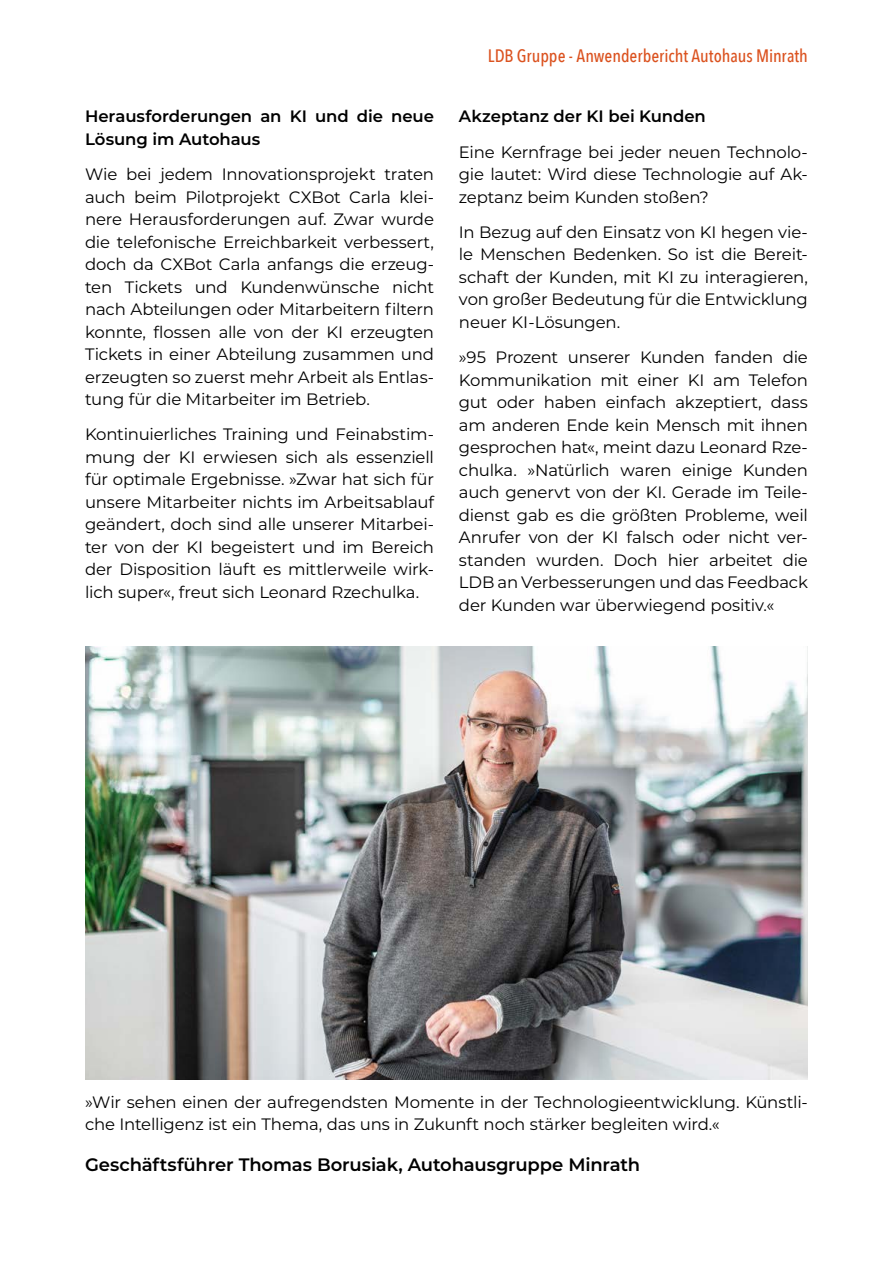
<style>
.page{position:relative;width:893px;height:1263px;background:#fff}
.page>*{position:absolute;margin:0;border:0;box-sizing:border-box;transform-origin:0 0}
.t1{font:600 18px "Montserrat";letter-spacing:-.01em;color:#000}
.t2{font:500 18px "Avenir Next Condensed";letter-spacing:-.005em;color:#db521f}
.t3{font:16.5px/22.5px "Montserrat";letter-spacing:-.01em;color:#000;text-align:justify}
.t4{font:600 16.5px/22.5px "Montserrat";letter-spacing:-.005em;color:#000}
</style>
<div class="page">
<img style="left:85px;top:646px;width:723px;height:433px">
<p class="t4" style="left:85px;top:104px;width:350px">Herausforderungen an KI und die neue<br>Lösung im Autohaus</p>
<p class="t3" style="left:85px;top:162px;width:350px">Wie bei jedem Innovationsprojekt traten auch beim Pilotprojekt CXBot Carla klei&shy;nere Herausforderungen auf. Zwar wurde die telefonische Erreichbarkeit verbessert, doch da CXBot Carla anfangs die erzeug&shy;ten Tickets und Kundenwünsche nicht nach Abteilungen oder Mitarbeitern filtern konnte, flossen alle von der KI erzeugten Tickets in einer Abteilung zusammen und erzeugten so zuerst mehr Arbeit als Entlas&shy;tung für die Mitarbeiter im Betrieb.</p>
<p class="t3" style="left:85px;top:423px;width:350px">Kontinuierliches Training und Feinabstim&shy;mung der KI erwiesen sich als essenziell für optimale Ergebnisse. »Zwar hat sich für unsere Mitarbeiter nichts im Arbeitsablauf geändert, doch sind alle unserer Mitarbei&shy;ter von der KI begeistert und im Bereich der Disposition läuft es mittlerweile wirk&shy;lich super«, freut sich Leonard Rzechulka.</p>
<p class="t2" style="left:488px;top:45px;width:322px">LDB Gruppe - Anwenderbericht Autohaus Minrath</p>
<p class="t4" style="left:459px;top:105px;width:248px">Akzeptanz der KI bei Kunden</p>
<p class="t3" style="left:459px;top:140px;width:350px">Eine Kernfrage bei jeder neuen Technolo&shy;gie lautet: Wird diese Technologie auf Ak&shy;zeptanz beim Kunden stoßen?</p>
<p class="t3" style="left:459px;top:220px;width:350px">In Bezug auf den Einsatz von KI hegen vie&shy;le Menschen Bedenken. So ist die Bereit&shy;schaft der Kunden, mit KI zu interagieren, von großer Bedeutung für die Entwicklung neuer KI-Lösungen.</p>
<p class="t3" style="left:459px;top:346px;width:350px">»95 Prozent unserer Kunden fanden die Kommunikation mit einer KI am Telefon gut oder haben einfach akzeptiert, dass am anderen Ende kein Mensch mit ihnen gesprochen hat«, meint dazu Leonard Rze&shy;chulka. »Natürlich waren einige Kunden auch genervt von der KI. Gerade im Teile&shy;dienst gab es die größten Probleme, weil Anrufer von der KI falsch oder nicht ver&shy;standen wurden. Doch hier arbeitet die LDB an Verbesserungen und das Feedback der Kunden war überwiegend positiv.«</p>
<p class="t3" style="left:85px;top:1090px;width:724px">»Wir sehen einen der aufregendsten Momente in der Technologieentwicklung. Künstli&shy;che Intelligenz ist ein Thema, das uns in Zukunft noch stärker begleiten wird.«</p>
<p class="t1" style="left:85px;top:1152px;width:557px">Geschäftsführer Thomas Borusiak, Autohausgruppe Minrath</p>
</div>
